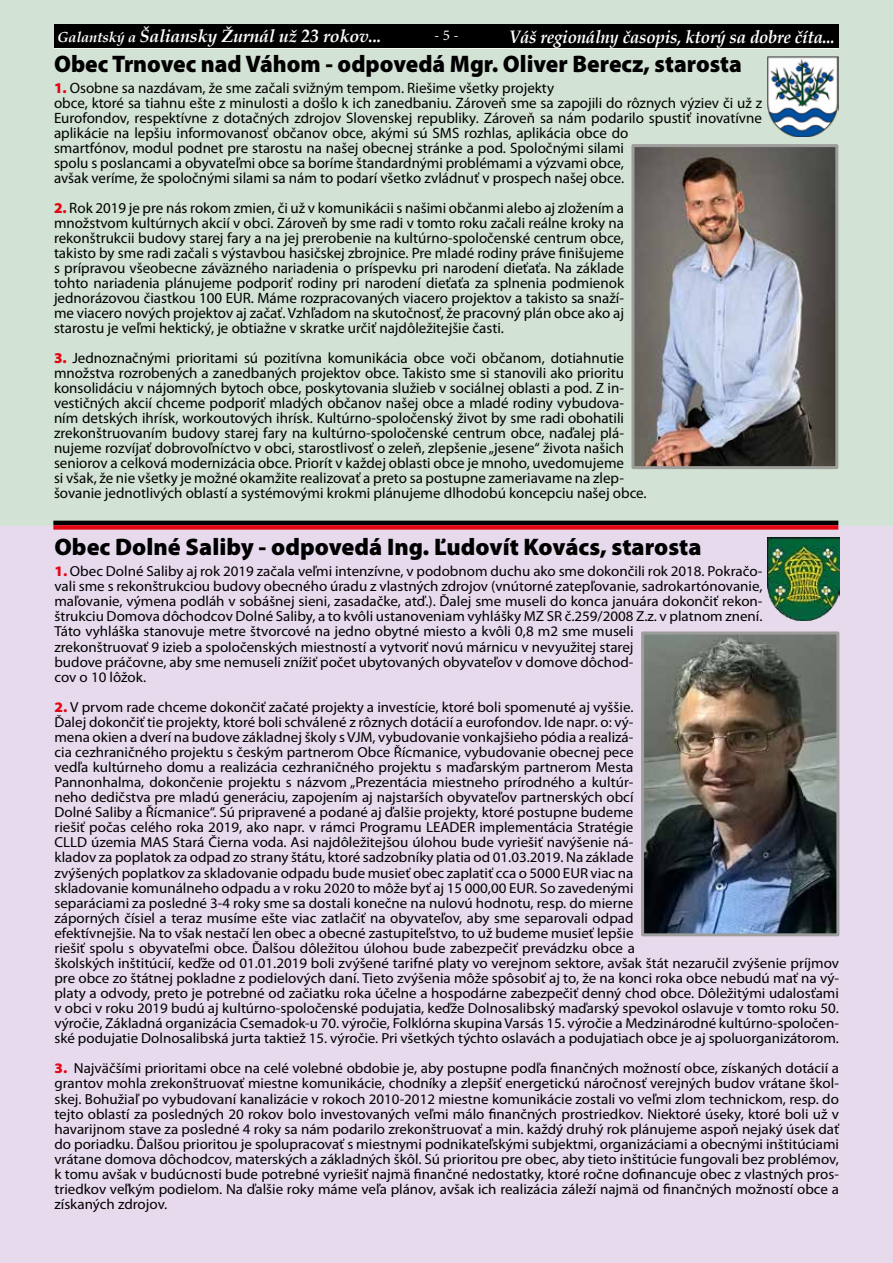
<style>
.page{position:relative;width:893px;height:1263px;background:#fff}
.page>*{position:absolute;margin:0;border:0;box-sizing:border-box;transform-origin:0 0}
.t1{font:900 24px "Myriad Pro";color:#000}
.t2{font:italic 700 18px "Book Antiqua";letter-spacing:-.01em;color:#fff;scale:.93 1}
.t3{font:italic 700 17.7px "Book Antiqua";letter-spacing:-.01em;color:#fff}
.t4{font:15px/15px "Myriad Pro";color:#000}
.t5{font:15px "Minion Pro";color:#fff}
.t6{font:14.55px/15px "Myriad Pro";color:#000}
.s1{font-size:14.55px}
.s2{font-weight:900;color:#e30613}
</style>
<div class="page">
<div style="left:0;top:525px;width:893px;height:738px;background:#e7daed"></div>
<div style="left:0;top:0;width:893px;height:525px;background:#d2e2d4"></div>
<hr style="left:53px;top:521px;width:785px;height:4px;background:#000">
<div style="left:53px;top:525px;width:785px;height:5px;background:#e30613"></div>
<img style="left:767px;top:56px;width:72px;height:81px">
<img style="left:767px;top:537px;width:72px;height:83px">
<img style="left:635px;top:148px;width:199px;height:317px">
<div style="left:631px;top:144px;width:207px;height:325px;border:3px solid #9d9d9c"></div>
<img style="left:645px;top:635px;width:190px;height:297px">
<div style="left:641px;top:631px;width:198px;height:305px;border:3px solid #9d9d9c"></div>
<hr style="left:54px;top:47px;width:785px;height:2px;background:#fff">
<div style="left:54px;top:24px;width:785px;height:24px;background:#000"></div>
<p class="t3" style="left:57px;top:24px;width:326px"><span class="s1">Galantský a</span> Šaliansky Žurnál už 23 rokov...</p>
<p class="t5" style="left:434px;top:26px;width:26px">- 5 -</p>
<p class="t2" style="left:509px;top:24px;width:352px">Váš regionálny časopis, ktorý sa dobre číta...</p>
<h1 class="t1" style="left:54px;top:50px;width:689px">Obec Trnovec nad Váhom - odpovedá Mgr. Oliver Berecz, starosta</h1>
<p class="t4" style="left:54px;top:81px;width:710px"><span class="s2">1.</span> Osobne sa nazdávam, že sme začali svižným tempom. Riešime všetky projekty<br>obce, ktoré sa tiahnu ešte z minulosti a došlo k ich zanedbaniu. Zároveň sme sa zapojili do rôznych výziev či už z Eurofondov, respektívne z dotačných zdrojov Slovenskej republiky. Zároveň sa nám podarilo spustiť inovatívne aplikácie na lepšiu informovanosť občanov obce, akými sú SMS rozhlas, aplikácia obce do<br>smartfónov, modul podnet pre starostu na našej obecnej stránke a pod. Spoločnými silami<br>spolu s poslancami a obyvateľmi obce sa boríme štandardnými problémami a výzvami obce,<br>avšak veríme, že spoločnými silami sa nám to podarí všetko zvládnuť v prospech našej obce.</p>
<p class="t4" style="left:54px;top:201px;width:572px;text-align:justify"><span class="s2">2.</span> Rok 2019 je pre nás rokom zmien, či už v komunikácii s našimi občanmi alebo aj zložením a množstvom kultúrnych akcií v obci. Zároveň by sme radi v tomto roku začali reálne kroky na rekonštrukcii budovy starej fary a na jej prerobenie na kultúrno-spoločenské centrum obce, takisto by sme radi začali s výstavbou hasičskej zbrojnice. Pre mladé rodiny práve finišujeme s prípravou všeobecne záväzného nariadenia o príspevku pri narodení dieťaťa. Na základe tohto nariadenia plánujeme podporiť rodiny pri narodení dieťaťa za splnenia podmienok jednorázovou čiastkou 100 EUR. Máme rozpracovaných viacero projektov a takisto sa snaží&shy;me viacero nových projektov aj začať. Vzhľadom na skutočnosť, že pracovný plán obce ako aj starostu je veľmi hektický, je obtiažne v skratke určiť najdôležitejšie časti.</p>
<p class="t4" style="left:54px;top:351px;width:594px"><span class="s2">3.</span> Jednoznačnými prioritami sú pozitívna komunikácia obce voči občanom, dotiahnutie množstva rozrobených a zanedbaných projektov obce. Takisto sme si stanovili ako prioritu konsolidáciu v nájomných bytoch obce, poskytovania služieb v sociálnej oblasti a pod. Z in&shy;vestičných akcií chceme podporiť mladých občanov našej obce a mladé rodiny vybudova&shy;ním detských ihrísk, workoutových ihrísk. Kultúrno-spoločenský život by sme radi obohatili zrekonštruovaním budovy starej fary na kultúrno-spoločenské centrum obce, naďalej plá&shy;nujeme rozvíjať dobrovoľníctvo v obci, starostlivosť o zeleň, zlepšenie „jesene“ života našich seniorov a celková modernizácia obce. Priorít v každej oblasti obce je mnoho, uvedomujeme<br>si však, že nie všetky je možné okamžite realizovať a preto sa postupne zameriavame na zlep&shy;šovanie jednotlivých oblastí a systémovými krokmi plánujeme dlhodobú koncepciu našej obce.</p>
<h1 class="t1" style="left:54px;top:534px;width:649px">Obec Dolné Saliby - odpovedá Ing. Ľudovít Kovács, starosta</h1>
<p class="t6" style="left:54px;top:564px;width:710px"><span class="s2">1.</span> Obec Dolné Saliby aj rok 2019 začala veľmi intenzívne, v podobnom duchu ako sme dokončili rok 2018. Pokračo&shy;vali sme s rekonštrukciou budovy obecného úradu z vlastných zdrojov (vnútorné zatepľovanie, sadrokartónovanie, maľovanie, výmena podláh v sobášnej sieni, zasadačke, atď.). Ďalej sme museli do konca januára dokončiť rekon&shy;štrukciu Domova dôchodcov Dolné Saliby, a to kvôli ustanoveniam vyhlášky MZ SR č.259/2008 Z.z. v platnom znení.<br>Táto vyhláška stanovuje metre štvorcové na jedno obytné miesto a kvôli 0,8 m2 sme museli<br>zrekonštruovať 9 izieb a spoločenských miestností a vytvoriť novú márnicu v nevyužitej starej<br>budove práčovne, aby sme nemuseli znížiť počet ubytovaných obyvateľov v domove dôchod-<br>cov o 10 lôžok.</p>
<p class="t6" style="left:54px;top:700px;width:786px"><span class="s2">2.</span> V prvom rade chceme dokončiť začaté projekty a investície, ktoré boli spomenuté aj vyššie.<br>Ďalej dokončiť tie projekty, ktoré boli schválené z rôznych dotácií a eurofondov. Ide napr. o: vý-<br>mena okien a dverí na budove základnej školy s VJM, vybudovanie vonkajšieho pódia a realizá-<br>cia cezhraničného projektu s českým partnerom Obce Řícmanice, vybudovanie obecnej pece<br>vedľa kultúrneho domu a realizácia cezhraničného projektu s maďarským partnerom Mesta<br>Pannonhalma, dokončenie projektu s názvom „Prezentácia miestneho prírodného a kultúr-<br>neho dedičstva pre mladú generáciu, zapojením aj najstarších obyvateľov partnerských obcí<br>Dolné Saliby a Řícmanice“. Sú pripravené a podané aj ďalšie projekty, ktoré postupne budeme<br>riešiť počas celého roka 2019, ako napr. v rámci Programu LEADER implementácia Stratégie<br>CLLD územia MAS Stará Čierna voda. Asi najdôležitejšou úlohou bude vyriešiť navýšenie ná-<br>kladov za poplatok za odpad zo strany štátu, ktoré sadzobníky platia od 01.03.2019. Na základe<br>zvýšených poplatkov za skladovanie odpadu bude musieť obec zaplatiť cca o 5000 EUR viac na<br>skladovanie komunálneho odpadu a v roku 2020 to môže byť aj 15 000,00 EUR. So zavedenými<br>separáciami za posledné 3-4 roky sme sa dostali konečne na nulovú hodnotu, resp. do mierne<br>záporných čísiel a teraz musíme ešte viac zatlačiť na obyvateľov, aby sme separovali odpad<br>efektívnejšie. Na to však nestačí len obec a obecné zastupiteľstvo, to už budeme musieť lepšie<br>riešiť spolu s obyvateľmi obce. Ďalšou dôležitou úlohou bude zabezpečiť prevádzku obce a<br>školských inštitúcií, keďže od 01.01.2019 boli zvýšené tarifné platy vo verejnom sektore, avšak štát nezaručil zvýšenie príjmov pre obce zo štátnej pokladne z podielových daní. Tieto zvýšenia môže spôsobiť aj to, že na konci roka obce nebudú mať na vý&shy;platy a odvody, preto je potrebné od začiatku roka účelne a hospodárne zabezpečiť denný chod obce. Dôležitými udalosťami v obci v roku 2019 budú aj kultúrno-spoločenské podujatia, keďže Dolnosalibský maďarský spevokol oslavuje v tomto roku 50. výročie, Základná organizácia Csemadok-u 70. výročie, Folklórna skupina Varsás 15. výročie a Medzinárodné kultúrno-spoločen&shy;ské podujatie Dolnosalibská jurta taktiež 15. výročie. Pri všetkých týchto oslavách a podujatiach obce je aj spoluorganizátorom.</p>
<p class="t6" style="left:54px;top:1061px;width:786px;text-align:justify"><span class="s2">3.</span> Najväčšími prioritami obce na celé volebné obdobie je, aby postupne podľa finančných možností obce, získaných dotácií a grantov mohla zrekonštruovať miestne komunikácie, chodníky a zlepšiť energetickú náročnosť verejných budov vrátane škol&shy;skej. Bohužiaľ po vybudovaní kanalizácie v rokoch 2010-2012 miestne komunikácie zostali vo veľmi zlom technickom, resp. do tejto oblastí za posledných 20 rokov bolo investovaných veľmi málo finančných prostriedkov. Niektoré úseky, ktoré boli už v havarijnom stave za posledné 4 roky sa nám podarilo zrekonštruovať a min. každý druhý rok plánujeme aspoň nejaký úsek dať do poriadku. Ďalšou prioritou je spolupracovať s miestnymi podnikateľskými subjektmi, organizáciami a obecnými inštitúciami vrátane domova dôchodcov, materských a základných škôl. Sú prioritou pre obec, aby tieto inštitúcie fungovali bez problémov, k tomu avšak v budúcnosti bude potrebné vyriešiť najmä finančné nedostatky, ktoré ročne dofinancuje obec z vlastných pros&shy;triedkov veľkým podielom. Na ďalšie roky máme veľa plánov, avšak ich realizácia záleží najmä od finančných možností obce a získaných zdrojov.</p>
</div>
